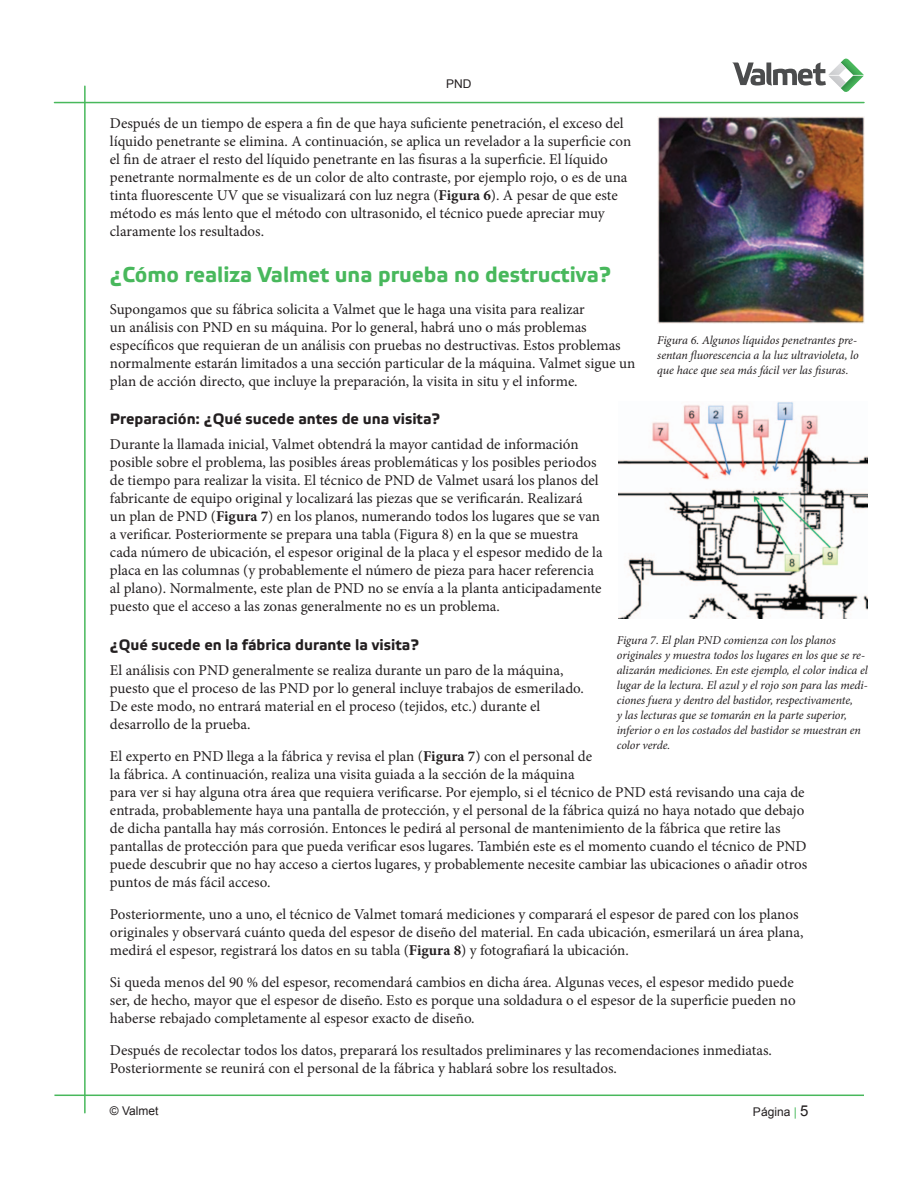
<style>
.page{position:relative;width:918px;height:1188px;background:#fff}
.page>*{position:absolute;margin:0;border:0;box-sizing:border-box;transform-origin:0 0}
.t1{font:700 21.3px "Etelka Text";color:#48b85c}
.t2{font:15px/18px "Minion Pro";color:#231f20}
.t3{font:700 15px "Etelka Text";color:#231f20}
.t4{font:italic 12px/15px "Minion Pro";letter-spacing:-.005em;color:#231f20}
.t5{font:12px "Arial";color:#231f20}
.s1{font-weight:700}
.s2{color:#48b85c}
.s3{font-size:15px}
</style>
<div class="page">
<hr style="left:54px;top:102px;width:810px;height:1px;background:#48b85c">
<hr style="left:54px;top:1095px;width:810px;height:1px;background:#48b85c">
<hr style="left:84px;top:86px;width:2px;height:1027px;background:#48b85c">
<svg style="left:732px;top:59px;width:132px;height:33px"></svg>
<img style="left:657px;top:117px;width:208px;height:206px">
<img style="left:619px;top:402px;width:249px;height:216px">
<p class="t5" style="left:446px;top:76px;width:27px">PND</p>
<p class="t2" style="left:110px;top:114px;width:523px">Después de un tiempo de espera a fin de que haya suficiente penetración, el exceso del líquido penetrante se elimina. A continuación, se aplica un revelador a la superficie con el fin de atraer el resto del líquido penetrante en las fisuras a la superficie. El líquido penetrante normalmente es de un color de alto contraste, por ejemplo rojo, o es de una tinta fluorescente UV que se visualizará con luz negra (<span class="s1">Figura 6</span>). A pesar de que este método es más lento que el método con ultrasonido, el técnico puede apreciar muy claramente los resultados.</p>
<h1 class="t1" style="left:110px;top:261px;width:503px">¿Cómo realiza Valmet una prueba no destructiva?</h1>
<p class="t2" style="left:110px;top:300px;width:527px">Supongamos que su fábrica solicita a Valmet que le haga una visita para realizar<br>un análisis con PND en su máquina. Por lo general, habrá uno o más problemas específicos que requieran de un análisis con pruebas no destructivas. Estos problemas normalmente estarán limitados a una sección particular de la máquina. Valmet sigue un plan de acción directo, que incluye la preparación, la visita in situ y el informe.</p>
<p class="t3" style="left:110px;top:410px;width:332px">Preparación: ¿Qué sucede antes de una visita?</p>
<p class="t2" style="left:110px;top:435px;width:494px">Durante la llamada inicial, Valmet obtendrá la mayor cantidad de información posible sobre el problema, las posibles áreas problemáticas y los posibles periodos de tiempo para realizar la visita. El técnico de PND de Valmet usará los planos del fabricante de equipo original y localizará las piezas que se verificarán. Realizará un plan de PND (<span class="s1">Figura 7</span>) en los planos, numerando todos los lugares que se van a verificar. Posteriormente se prepara una tabla (Figura 8) en la que se muestra cada número de ubicación, el espesor original de la placa y el espesor medido de la placa en las columnas (y probablemente el número de pieza para hacer referencia al plano). Normalmente, este plan de PND no se envía a la planta anticipadamente puesto que el acceso a las zonas generalmente no es un problema.</p>
<p class="t3" style="left:110px;top:635px;width:311px">¿Qué sucede en la fábrica durante la visita?</p>
<p class="t2" style="left:110px;top:661px;width:475px">El análisis con PND generalmente se realiza durante un paro de la máquina, puesto que el proceso de las PND por lo general incluye trabajos de esmerilado.<br>De este modo, no entrará material en el proceso (tejidos, etc.) durante el desarrollo de la prueba.</p>
<p class="t2" style="left:110px;top:747px;width:699px">El experto en PND llega a la fábrica y revisa el plan (<span class="s1">Figura 7</span>) con el personal de<br>la fábrica. A continuación, realiza una visita guiada a la sección de la máquina<br>para ver si hay alguna otra área que requiera verificarse. Por ejemplo, si el técnico de PND está revisando una caja de entrada, probablemente haya una pantalla de protección, y el personal de la fábrica quizá no haya notado que debajo de dicha pantalla hay más corrosión. Entonces le pedirá al personal de mantenimiento de la fábrica que retire las pantallas de protección para que pueda verificar esos lugares. También este es el momento cuando el técnico de PND puede descubrir que no hay acceso a ciertos lugares, y probablemente necesite cambiar las ubicaciones o añadir otros puntos de más fácil acceso.</p>
<p class="t2" style="left:110px;top:905px;width:695px">Posteriormente, uno a uno, el técnico de Valmet tomará mediciones y comparará el espesor de pared con los planos originales y observará cuánto queda del espesor de diseño del material. En cada ubicación, esmerilará un área plana, medirá el espesor, registrará los datos en su tabla (<span class="s1">Figura 8</span>) y fotografiará la ubicación.</p>
<p class="t2" style="left:110px;top:973px;width:687px">Si queda menos del 90 % del espesor, recomendará cambios en dicha área. Algunas veces, el espesor medido puede ser, de hecho, mayor que el espesor de diseño. Esto es porque una soldadura o el espesor de la superficie pueden no haberse rebajado completamente al espesor exacto de diseño.</p>
<p class="t2" style="left:110px;top:1041px;width:664px">Después de recolectar todos los datos, preparará los resultados preliminares y las recomendaciones inmediatas.<br>Posteriormente se reunirá con el personal de la fábrica y hablará sobre los resultados.</p>
<p class="t4" style="left:657px;top:333px;width:203px">Figura 6. Algunos líquidos penetrantes pre&shy;sentan fluorescencia a la luz ultravioleta, lo que hace que sea más fácil ver las fisuras.</p>
<p class="t4" style="left:617px;top:632px;width:252px">Figura 7. El plan PND comienza con los planos originales y muestra todos los lugares en los que se re&shy;alizarán mediciones. En este ejemplo, el color indica el lugar de la lectura. El azul y el rojo son para las medi&shy;ciones fuera y dentro del bastidor, respectivamente,<br>y las lecturas que se tomarán en la parte superior, inferior o en los costados del bastidor se muestran en color verde.</p>
<p class="t5" style="left:110px;top:1103px;width:50px">© Valmet</p>
<p class="t5" style="left:753px;top:1104px;width:57px">Página <span class="s2">|</span> <span class="s3">5</span></p>
</div>
